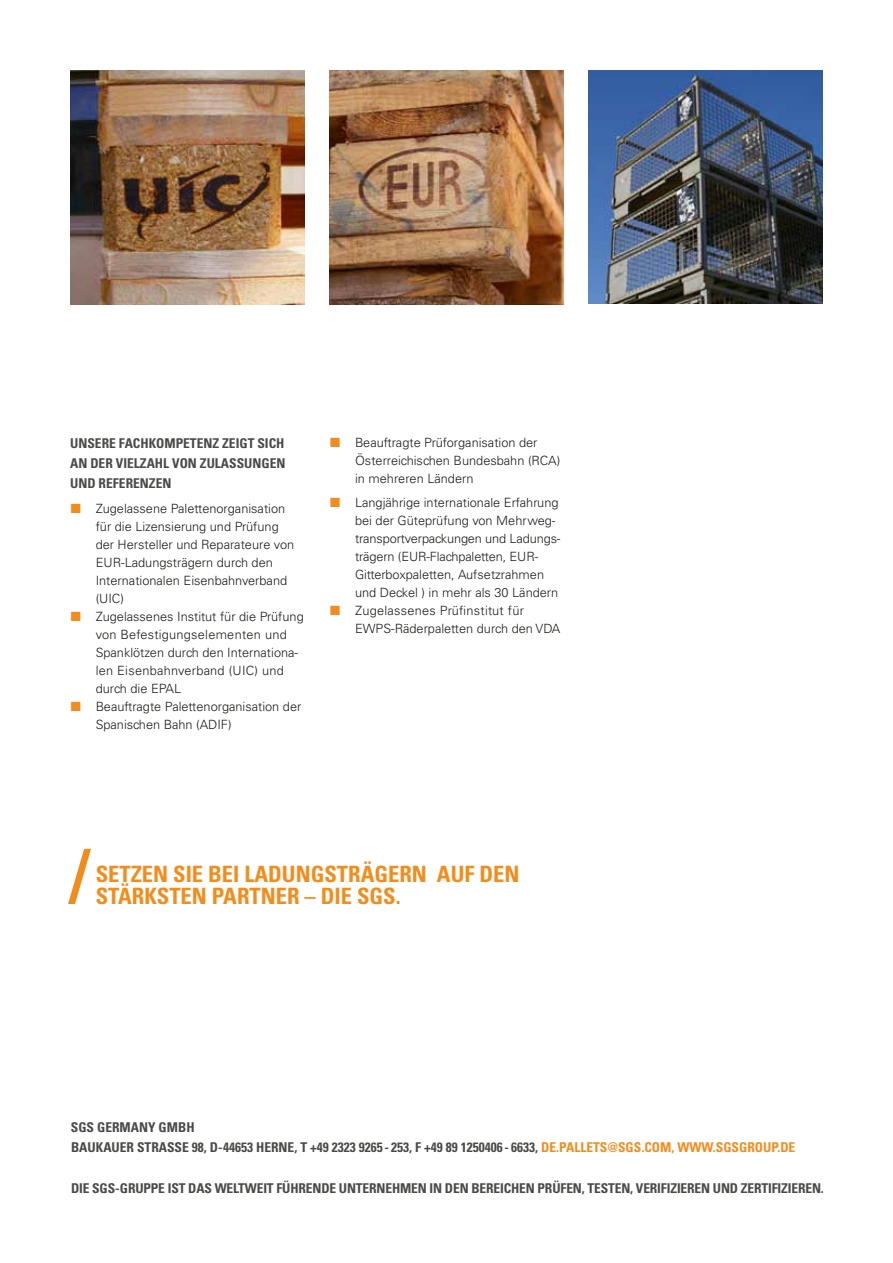
<style>
.page{position:relative;width:893px;height:1263px;background:#fff}
.page>*{position:absolute;margin:0;border:0;box-sizing:border-box;transform-origin:0 0}
.t1{font:700 condensed 22.5px/22.5px "Univers LT Std";color:#f28d1d}
.t2{font:700 condensed 13.5px/20.2px "Univers LT Std";color:#4a4a49}
.t3{font:300 12.75px/18px "Univers LT Std";color:#1d1d1b}
.s1{color:#f28d1d}
</style>
<div class="page">
<svg style="left:68px;top:849px;width:23px;height:55px"></svg>
<img style="left:70px;top:70px;width:234px;height:234px">
<img style="left:589px;top:70px;width:234px;height:234px">
<img style="left:330px;top:70px;width:233px;height:234px">
<p class="t2" style="left:70px;top:433px;width:217px;text-align:justify">UNSERE FACHKOMPETENZ ZEIGT SICH AN DER VIELZAHL VON ZULASSUNGEN UND REFERENZEN</p>
<p class="t3" style="left:96px;top:499px;width:210px">Zugelassene Palettenorganisation für die Lizensierung und Prüfung<br>der Hersteller und Reparateure von<br>EUR-Ladungsträgern durch den<br>Internationalen Eisenbahnverband (UIC)<br>Zugelassenes Institut für die Prüfung von Befestigungselementen und<br>Spanklötzen durch den Internationa&shy;len Eisenbahnverband (UIC) und durch die EPAL<br>Beauftragte Palettenorganisation der<br>Spanischen Bahn (ADIF)</p>
<p class="t3" style="left:355px;top:434px;width:207px">Beauftragte Prüforganisation der<br>Österreichischen Bundesbahn (RCA) in mehreren Ländern</p>
<p class="t3" style="left:355px;top:494px;width:207px">Langjährige internationale Erfahrung bei der Güteprüfung von Mehrweg&shy;transportverpackungen und Ladungs&shy;trägern (EUR-Flachpaletten, EUR-Gitterboxpaletten, Aufsetzrahmen und Deckel ) in mehr als 30 Ländern Zugelassenes Prüfinstitut für EWPS-Räderpaletten durch den VDA</p>
<h1 class="t1" style="left:96px;top:862px;width:425px">SETZEN SIE BEI LADUNGSTRÄGERN AUF DEN<br>STÄRKSTEN PARTNER – DIE SGS.</h1>
<p class="t2" style="left:71px;top:1117px;width:726px">SGS GERMANY GMBH<br>BAUKAUER STRASSE 98, D-44653 HERNE, T +49 2323 9265 - 253, F +49 89 1250406 - 6633, <span class="s1">DE.PALLETS@SGS.COM, WWW.SGSGROUP.DE</span></p>
<p class="t2" style="left:71px;top:1178px;width:754px">DI E SGS-GRUPPE IST DAS WELTWEIT FÜHRENDE UNTERNEHMEN IN DEN BEREICHEN PRÜFEN, TESTEN, VERIFIZIEREN UND ZERTIFIZIEREN.</p>
</div>
